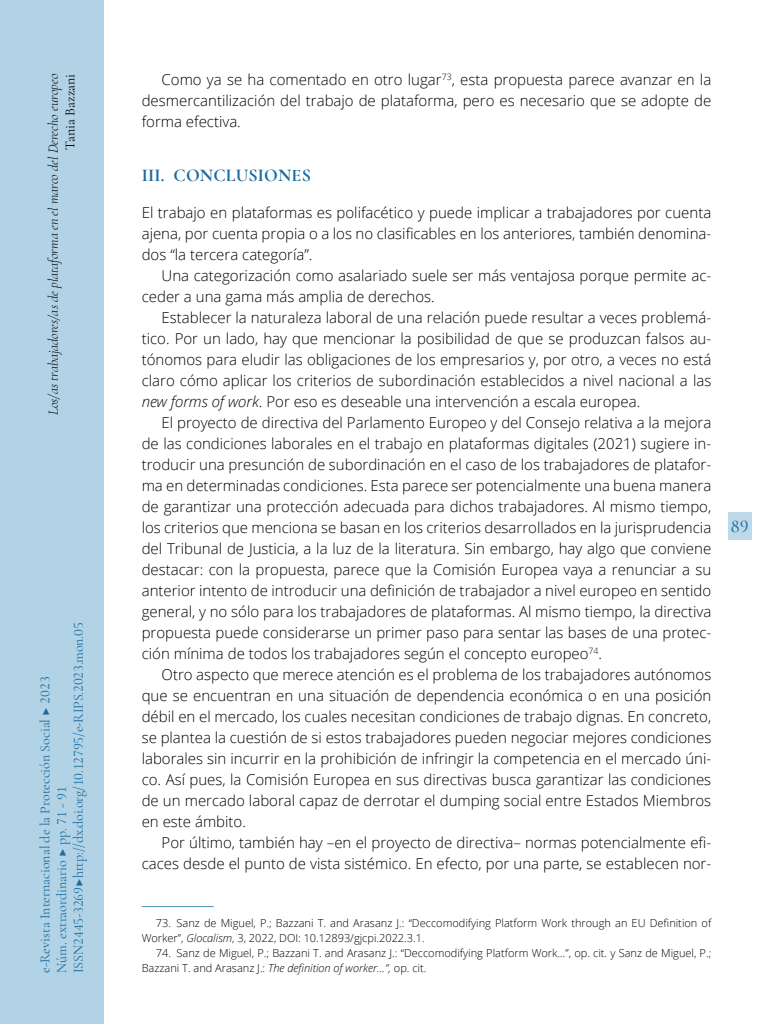
<style>
.page{position:relative;width:768px;height:1024px;background:#fff}
.page>*{position:absolute;margin:0;border:0;box-sizing:border-box;transform-origin:0 0}
._40_Enunciado{font:700 18px "Cormorant Garamond";letter-spacing:.01em;color:#1b6b9f}
.t1{font:500 18px "Cormorant Garamond";color:#1b6b9f}
._00_bsc{font:300 15px/21px "Open Sans";color:#000;text-align:justify}
._00_bsc_Sin{font:300 15px/21px "Open Sans";color:#000;text-align:justify}
.t2{font:14px/16.8px "Cormorant Garamond";color:#1b6b9f}
.t3{font:italic 300 14px "Cormorant Garamond";color:#000}
.t4{font:14px "Cormorant Garamond";color:#000}
.zz_notas{font:300 11px/15px "Open Sans";color:#000}
.s1{font-style:italic}
</style>
<div class="page">
<hr style="left:142px;top:906px;width:72px;height:1px;background:#4b94b9">
<div style="left:0;top:0;width:103px;height:1024px;background:#b1d3e5"></div>
<div style="left:728px;top:512px;width:23px;height:28px;background:#bedae8"></div>
<p class="t3" style="left:45px;top:415px;width:343px;rotate:-90deg">Los/as trabajadores/as de plataforma en el marco del Derecho europeo</p>
<p class="t4" style="left:62px;top:150px;width:77px;rotate:-90deg">Tania Bazzani</p>
<p class="t2" style="left:36px;top:973px;width:352px;rotate:-90deg">e-Revista Internacional de la Protección Social ▶ 2023<br>Núm. extraordinario ▶ pp. 71 - 91<br>ISSN 2445-3269 ▶ http://dx.doi.org/10.12795/e-RIPS.2023.mon.05</p>
<p class="_00_bsc" style="left:142px;top:69px;width:571px;text-indent:20px">Como ya se ha comentado en otro lugar<sup>73</sup>, esta propuesta parece avanzar en la desmercantilización del trabajo de plataforma, pero es necesario que se adopte de forma efectiva.</p>
<p class="_40_Enunciado" style="left:142px;top:164px;width:171px">III. CONCLUSIONES</p>
<p class="_00_bsc_Sin" style="left:142px;top:201px;width:571px">El trabajo en plataformas es polifacético y puede implicar a trabajadores por cuenta ajena, por cuenta propia o a los no clasificables en los anteriores, también denomina&shy;dos “la tercera categoría”.</p>
<p class="_00_bsc" style="left:142px;top:264px;width:571px;text-indent:20px">Una categorización como asalariado suele ser más ventajosa porque permite ac&shy;ceder a una gama más amplia de derechos.</p>
<p class="_00_bsc" style="left:142px;top:306px;width:571px;text-indent:20px">Establecer la naturaleza laboral de una relación puede resultar a veces problemá&shy;tico. Por un lado, hay que mencionar la posibilidad de que se produzcan falsos au&shy;tónomos para eludir las obligaciones de los empresarios y, por otro, a veces no está claro cómo aplicar los criterios de subordinación establecidos a nivel nacional a las <span class="s1">new forms of work</span>. Por eso es deseable una intervención a escala europea.</p>
<p class="_00_bsc" style="left:142px;top:411px;width:571px;text-indent:20px">El proyecto de directiva del Parlamento Europeo y del Consejo relativa a la mejora de las condiciones laborales en el trabajo en plataformas digitales (2021) sugiere in&shy;troducir una presunción de subordinación en el caso de los trabajadores de platafor&shy;ma en determinadas condiciones. Esta parece ser potencialmente una buena manera de garantizar una protección adecuada para dichos trabajadores. Al mismo tiempo, los criterios que menciona se basan en los criterios desarrollados en la jurisprudencia del Tribunal de Justicia, a la luz de la literatura. Sin embargo, hay algo que conviene destacar: con la propuesta, parece que la Comisión Europea vaya a renunciar a su anterior intento de introducir una definición de trabajador a nivel europeo en sentido general, y no sólo para los trabajadores de plataformas. Al mismo tiempo, la directiva propuesta puede considerarse un primer paso para sentar las bases de una protec&shy;ción mínima de todos los trabajadores según el concepto europeo<sup>74</sup>.</p>
<p class="_00_bsc" style="left:142px;top:663px;width:571px;text-indent:20px">Otro aspecto que merece atención es el problema de los trabajadores autónomos que se encuentran en una situación de dependencia económica o en una posición débil en el mercado, los cuales necesitan condiciones de trabajo dignas. En concreto, se plantea la cuestión de si estos trabajadores pueden negociar mejores condiciones laborales sin incurrir en la prohibición de infringir la competencia en el mercado úni&shy;co. Así pues, la Comisión Europea en sus directivas busca garantizar las condiciones de un mercado laboral capaz de derrotar el dumping social entre Estados Miembros en este ámbito.</p>
<p class="_00_bsc" style="left:142px;top:831px;width:571px;text-align:right">Por último, también hay –en el proyecto de directiva– normas potencialmente efi&shy;caces desde el punto de vista sistémico. En efecto, por una parte, se establecen nor-</p>
<p class="zz_notas" style="left:142px;top:915px;width:571px;text-indent:14px">73. Sanz de Miguel, P.; Bazzani T. and Arasanz J.: “Deccomodifying Platform Work through an EU Definition of<br>Worker”, <span class="s1">Glocalism</span>, 3, 2022, DOI: 10.12893/gjcpi.2022.3.1.</p>
<p class="zz_notas" style="left:156px;top:945px;width:557px">74. Sanz de Miguel, P.; Bazzani T. and Arasanz J.: “Deccomodifying Platform Work…”, op. cit. y Sanz de Miguel, P.;</p>
<p class="zz_notas" style="left:142px;top:960px;width:286px">Bazzani T. and Arasanz J.: <span class="s1">The definition of worker…”,</span> op. cit.</p>
<p class="t1" style="left:731px;top:515px;width:19px">89</p>
</div>
